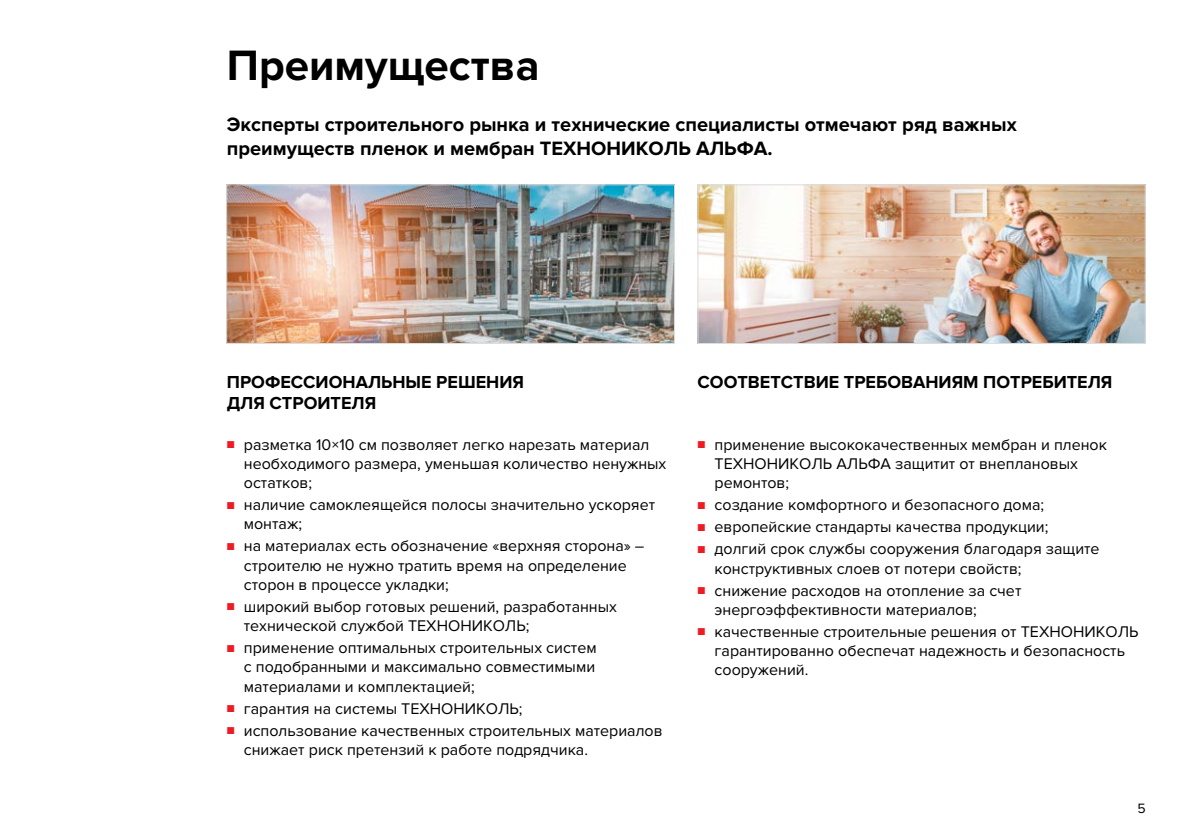
<style>
.page{position:relative;width:1191px;height:840px;background:#fff}
.page>*{position:absolute;margin:0;border:0;box-sizing:border-box;transform-origin:0 0}
.t1{font:700 44px "Proxima Nova";color:#000}
.t2{font:700 20px/24px "Proxima Nova";color:#000}
.t3{font:700 18px/21.6px "Proxima Nova";color:#000}
.t4{font:16px/19.2px "Proxima Nova";color:#000}
.t5{font:14px "Proxima Nova";color:#000}
.s1{font-size:12px;color:#ed1b23}
</style>
<div class="page">
<img style="left:699px;top:186px;width:444px;height:155px">
<div style="left:697px;top:184px;width:448px;height:159px;border:1px solid #dcddde"></div>
<img style="left:228px;top:186px;width:445px;height:155px">
<div style="left:226px;top:184px;width:449px;height:159px;border:1px solid #dcddde"></div>
<h1 class="t1" style="left:227px;top:40px;width:314px">Преимущества</h1>
<p class="t2" style="left:227px;top:113px;width:791px">Эксперты строительного рынка и технические специалисты отмечают ряд важных преимуществ пленок и мембран ТЕХНОНИКОЛЬ</p>
<p class="t2" style="left:696px;top:137px;width:15px">АЛЬ</p>
<p class="t2" style="left:737px;top:137px;width:37px">ФА.</p>
<p class="t3" style="left:227px;top:371px;width:299px">профессиональные решения для строителя</p>
<p class="t3" style="left:697px;top:371px;width:416px">Соответствие требованиям потребителя</p>
<p class="t4" style="left:244px;top:434px;width:424px;text-indent:-17px"><span class="s1">■</span> разметка 10×10 см позволяет легко нарезать материал необходимого размера, уменьшая количество ненужных остатков;</p>
<p class="t4" style="left:244px;top:495px;width:413px;text-indent:-17px"><span class="s1">■</span> наличие самоклеящейся полосы значительно ускоряет монтаж;</p>
<p class="t4" style="left:244px;top:536px;width:402px;text-indent:-17px"><span class="s1">■</span> на материалах есть обозначение «верхняя сторона» – строителю не нужно тратить время на определение сторон в процессе укладки;</p>
<p class="t4" style="left:244px;top:597px;width:374px;text-indent:-17px"><span class="s1">■</span> широкий выбор готовых решений, разработанных технической службой ТЕХНОНИКОЛЬ;</p>
<p class="t4" style="left:244px;top:638px;width:354px;text-align:justify;text-indent:-17px"><span class="s1">■</span> применение оптимальных строительных систем с подобранными и максимально совместимыми материалами и комплектацией;</p>
<p class="t4" style="left:227px;top:698px;width:297px"><span class="s1">■</span> гарантия на системы ТЕХНОНИКОЛЬ;</p>
<p class="t4" style="left:244px;top:720px;width:420px;text-indent:-17px"><span class="s1">■</span> использование качественных строительных материалов снижает риск претензий к работе подрядчика.</p>
<p class="t4" style="left:714px;top:434px;width:394px;text-indent:-17px"><span class="s1">■</span> применение высококачественных мембран и пленок<br>ТЕХНОНИКОЛЬ АЛЬФА защитит от внеплановых ремонтов;</p>
<p class="t4" style="left:697px;top:495px;width:348px"><span class="s1">■</span> создание комфортного и безопасного дома;</p>
<p class="t4" style="left:697px;top:517px;width:352px"><span class="s1">■</span> европейские стандарты качества продукции;</p>
<p class="t4" style="left:714px;top:539px;width:386px;text-indent:-17px"><span class="s1">■</span> долгий срок службы сооружения благодаря защите конструктивных слоев от потери свойств;</p>
<p class="t4" style="left:714px;top:580px;width:308px;text-indent:-17px"><span class="s1">■</span> снижение расходов на отопление за счет энергоэффективности материалов;</p>
<p class="t4" style="left:714px;top:621px;width:425px;text-indent:-17px"><span class="s1">■</span> качественные строительные решения от ТЕХНОНИКОЛЬ гарантированно обеспечат надежность и безопасность сооружений.</p>
<p class="t5" style="left:1137px;top:800px;width:10px">5</p>
</div>
